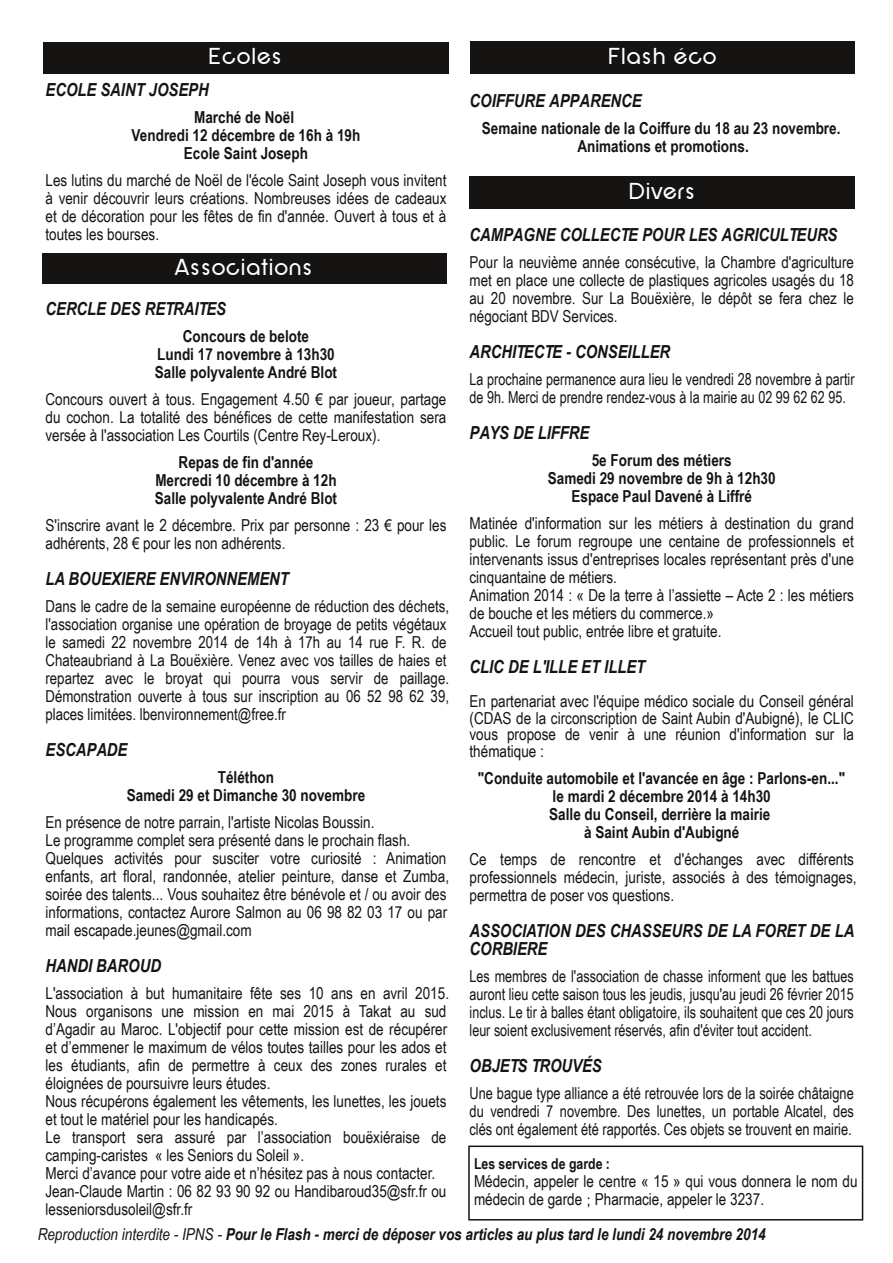
<style>
.page{position:relative;width:893px;height:1263px;background:#fff}
.page>*{position:absolute;margin:0;border:0;box-sizing:border-box;transform-origin:0 0}
.t1{font:24px "SF New Republic";color:#fff}
.t2{font:italic 700 18px/18px "Arial Narrow";color:#161413}
.t3{font:16.5px/18px "Arial Narrow";color:#161413}
.t4{font:700 16.5px/18px "Arial Narrow";color:#161413;text-align:center}
.t5{font:16.5px/18px "Arial Narrow";color:#161413;scale:.93 1}
.t6{font:16.5px/18px "Arial Narrow";color:#161413;text-align:justify;scale:.95 1}
.t7{font:italic 700 16.5px "Arial Narrow";color:#161413}
.t8{font:700 15px "Arial Narrow";color:#161413}
.s1{font-weight:400}
</style>
<div class="page">
<div style="left:43px;top:42px;width:405px;height:32px;background:#161413"></div>
<div style="left:469px;top:176px;width:386px;height:32px;background:#161413"></div>
<div style="left:42px;top:253px;width:404px;height:30px;background:#161413"></div>
<div style="left:468px;top:1145px;width:395px;height:75px;border:2px solid #161413"></div>
<div style="left:470px;top:42px;width:385px;height:32px;background:#161413"></div>
<h1 class="t1" style="left:208px;top:42px;width:76px">Ecoles</h1>
<p class="t2" style="left:46px;top:80px;width:165px">ECOLE SAINT JOSEPH</p>
<p class="t4" style="left:132px;top:108px;width:230px">Marché de Noël<br>Vendredi 12 décembre de 16h à 19h<br>Ecole Saint Joseph</p>
<p class="t3" style="left:46px;top:171px;width:402px;text-align:justify">Les lutins du marché de Noël de l'école Saint Joseph vous invitent à venir découvrir leurs créations. Nombreuses idées de cadeaux et de décoration pour les fêtes de fin d'année. Ouvert à tous et à toutes les bourses.</p>
<h1 class="t1" style="left:175px;top:253px;width:139px">Associations</h1>
<p class="t2" style="left:46px;top:299px;width:182px">CERCLE DES RETRAITES</p>
<p class="t4" style="left:155px;top:327px;width:184px">Concours de belote<br>Lundi 17 novembre à 13h30<br>Salle polyvalente André Blot</p>
<p class="t3" style="left:46px;top:390px;width:402px;text-align:justify">Concours ouvert à tous. Engagement 4.50 € par joueur, partage du cochon. La totalité des bénéfices de cette manifestation sera versée à l'association Les Courtils (Centre Rey-Leroux).</p>
<p class="t4" style="left:155px;top:453px;width:184px">Repas de fin d'année<br>Mercredi 10 décembre à 12h<br>Salle polyvalente André Blot</p>
<p class="t3" style="left:46px;top:516px;width:402px">S'inscrire avant le 2 décembre. Prix par personne : 23 € pour les adhérents, 28 € pour les non adhérents.</p>
<p class="t2" style="left:46px;top:569px;width:245px">LA BOUEXIERE ENVIRONNEMENT</p>
<p class="t3" style="left:46px;top:597px;width:405px">Dans le cadre de la semaine européenne de réduction des déchets, l'association organise une opération de broyage de petits végétaux le samedi 22 novembre 2014 de 14h à 17h au 14 rue F. R. de Chateaubriand à La Bouëxière. Venez avec vos tailles de haies et repartez avec le broyat qui pourra vous servir de paillage.<br>Démonstration ouverte à tous sur inscription au 06 52 98 62 39, places limitées. lbenvironnement@free.fr</p>
<p class="t2" style="left:46px;top:740px;width:83px">ESCAPADE</p>
<p class="t4" style="left:127px;top:768px;width:240px">Téléthon<br>Samedi 29 et Dimanche 30 novembre</p>
<p class="t3" style="left:46px;top:813px;width:405px">En présence de notre parrain, l'artiste Nicolas Boussin.<br>Le programme complet sera présenté dans le prochain flash.<br>Quelques activités pour susciter votre curiosité : Animation enfants, art floral, randonnée, atelier peinture, danse et Zumba, soirée des talents... Vous souhaitez être bénévole et / ou avoir des informations, contactez Aurore Salmon au 06 98 82 03 17 ou par mail escapade.jeunes@gmail.com</p>
<p class="t2" style="left:46px;top:956px;width:117px">HANDI BAROUD</p>
<p class="t3" style="left:46px;top:984px;width:405px">L'association à but humanitaire fête ses 10 ans en avril 2015.<br>Nous organisons une mission en mai 2015 à Takat au sud d’Agadir au Maroc. L'objectif pour cette mission est de récupérer et d’emmener le maximum de vélos toutes tailles pour les ados et les étudiants, afin de permettre à ceux des zones rurales et éloignées de poursuivre leurs études.<br>Nous récupérons également les vêtements, les lunettes, les jouets et tout le matériel pour les handicapés.<br>Le transport sera assuré par l’association bouëxiéraise de camping-caristes « les Seniors du Soleil ».<br>Merci d’avance pour votre aide et n’hésitez pas à nous contacter.<br>Jean-Claude Martin : 06 82 93 90 92 ou Handibaroud35@sfr.fr ou lesseniorsdusoleil@sfr.fr</p>
<h1 class="t1" style="left:607px;top:42px;width:111px">Flash éco</h1>
<p class="t2" style="left:469px;top:92px;width:174px">COIFFURE APPARENCE</p>
<p class="t4" style="left:482px;top:119px;width:360px">Semaine nationale de la Coiffure du 18 au 23 novembre.<br>Animations et promotions.</p>
<h1 class="t1" style="left:628px;top:176px;width:69px">Divers</h1>
<p class="t2" style="left:469px;top:225px;width:369px">CAMPAGNE COLLECTE POUR LES AGRICULTEURS</p>
<p class="t3" style="left:469px;top:253px;width:386px;text-align:justify">Pour la neuvième année consécutive, la Chambre d'agriculture met en place une collecte de plastiques agricoles usagés du 18 au 20 novembre. Sur La Bouëxière, le dépôt se fera chez le négociant BDV Services.</p>
<p class="t2" style="left:469px;top:342px;width:202px">ARCHITECTE - CONSEILLER</p>
<p class="t5" style="left:469px;top:370px;width:416px">La prochaine permanence aura lieu le vendredi 28 novembre à partir de 9h. Merci de prendre rendez-vous à la mairie au 02 99 62 62 95.</p>
<p class="t2" style="left:469px;top:423px;width:121px">PAYS DE LIFFRE</p>
<p class="t4" style="left:548px;top:451px;width:229px">5e Forum des métiers<br>Samedi 29 novembre de 9h à 12h30<br>Espace Paul Davené à Liffré</p>
<p class="t3" style="left:469px;top:514px;width:386px">Matinée d'information sur les métiers à destination du grand public. Le forum regroupe une centaine de professionnels et intervenants issus d'entreprises locales représentant près d'une cinquantaine de métiers.<br>Animation 2014 : « De la terre à l’assiette – Acte 2 : les métiers de bouche et les métiers du commerce.»<br>Accueil tout public, entrée libre et gratuite.</p>
<p class="t2" style="left:469px;top:657px;width:177px">CLIC DE L'ILLE ET ILLET</p>
<p class="t3" style="left:469px;top:693px;width:386px;line-height:16.5px;text-align:justify">En partenariat avec l'équipe médico sociale du Conseil général (CDAS de la circonscription de Saint Aubin d'Aubigné), le CLIC vous propose de venir à une réunion d'information sur la thématique :</p>
<p class="t4" style="left:478px;top:769px;width:369px">"Conduite automobile et l'avancée en âge : Parlons-en..." le mardi 2 décembre 2014 à 14h30<br>Salle du Conseil, derrière la mairie<br>à Saint Aubin d'Aubigné</p>
<p class="t3" style="left:469px;top:850px;width:389px">Ce temps de rencontre et d'échanges avec différents professionnels médecin, juriste, associés à des témoignages, permettra de poser vos questions.</p>
<p class="t2" style="left:469px;top:921px;width:387px">ASSOCIATION DES CHASSEURS DE LA FORET DE LA<br>CORBIERE</p>
<p class="t5" style="left:469px;top:967px;width:415px;text-align:justify">Les membres de l'association de chasse informent que les battues auront lieu cette saison tous les jeudis, jusqu'au jeudi 26 février 2015 inclus. Le tir à balles étant obligatoire, ils souhaitent que ces 20 jours leur soient exclusivement réservés, afin d'éviter tout accident.</p>
<p class="t2" style="left:469px;top:1056px;width:134px">OBJETS TROUVÉS</p>
<p class="t6" style="left:469px;top:1084px;width:406px">Une bague type alliance a été retrouvée lors de la soirée châtaigne du vendredi 7 novembre. Des lunettes, un portable Alcatel, des clés ont également été rapportés. Ces objets se trouvent en mairie.</p>
<p class="t8" style="left:474px;top:1155px;width:138px">Les services de garde :</p>
<p class="t3" style="left:474px;top:1172px;width:385px">Médecin, appeler le centre « 15 » qui vous donnera le nom du médecin de garde Pharmacie, appeler le 3237.</p>
<p class="t7" style="left:38px;top:1225px;width:729px"><span class="s1">Reproduction interdite - IPNS -</span> Pour le Flash - merci de déposer vos articles au plus tard le lundi 24 novembre 2014</p>
</div>
